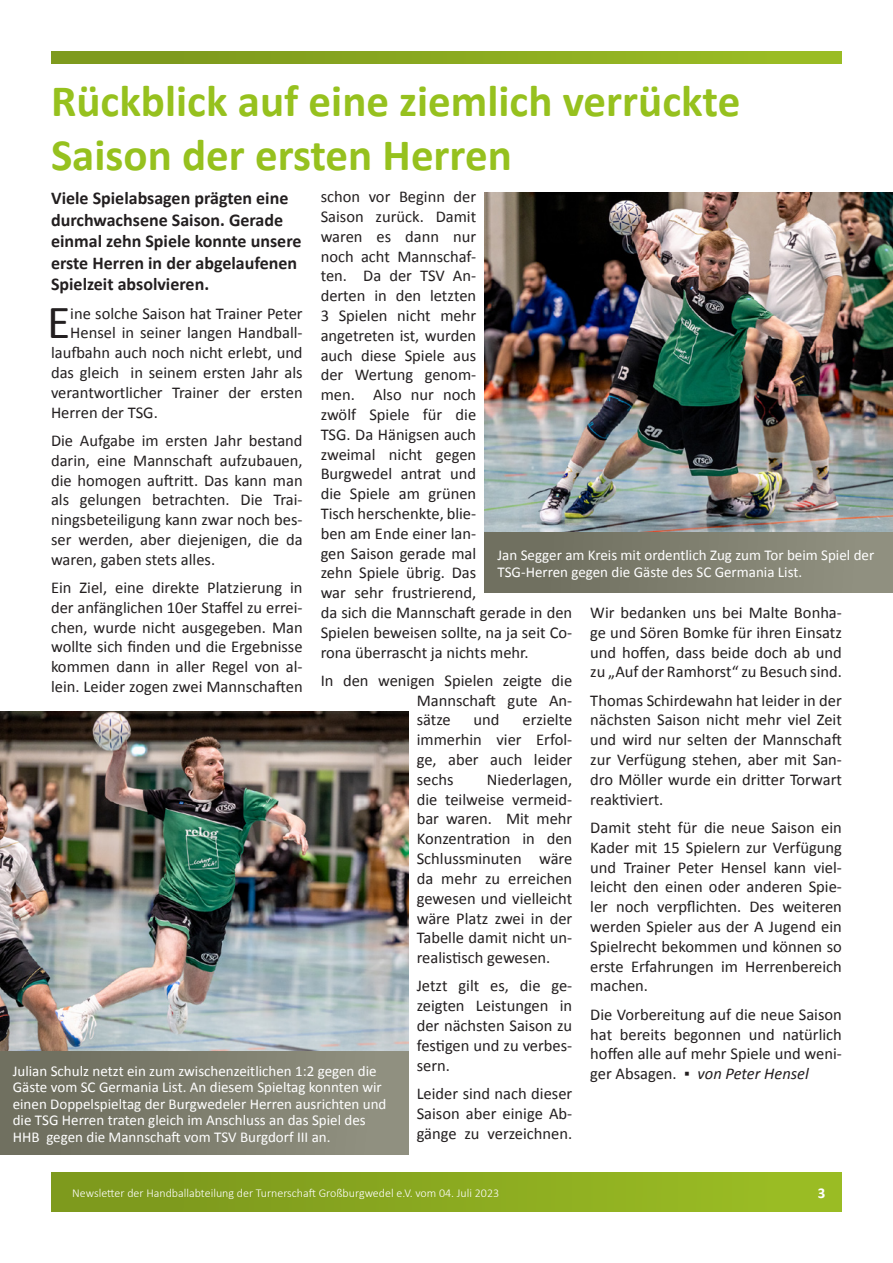
<style>
.page{position:relative;width:893px;height:1263px;background:#fff}
.page>*{position:absolute;margin:0;border:0;box-sizing:border-box;transform-origin:0 0}
.Standard_Text{font:47.7px "Calibri";color:#231f20}
.Überschrift_1_-_grün{font:700 45px/54px "Calibri";color:#96c11e}
.Überschrift_4_-_schw{font:700 18px/21.6px "Calibri";color:#231f20}
.Standard_Text-2{font:16.5px/19.8px "Calibri";color:#231f20;text-align:justify}
.Überschrift_4_-_weiß{font:15px/16.5px "Calibri";color:#fff}
.t1{font:700 15px "Calibri";color:#fff}
.t2{font:300 12px "Calibri";color:#fff}
.s1{font-style:italic}
</style>
<div class="page">
<svg style="left:51px;top:51px;width:791px;height:13px;background:#8aa920"></svg>
<div style="left:51px;top:1172px;width:791px;height:40px;background:linear-gradient(to right,#7a951c,#9cbe24)"></div>
<img style="left:485px;top:192px;width:408px;height:341px">
<div style="left:485px;top:533px;width:408px;height:60px;background:linear-gradient(to right,#6c6c5c,#929282)"></div>
<img style="left:0;top:711px;width:408px;height:340px">
<div style="left:0;top:1051px;width:408px;height:103px;background:linear-gradient(to right,#6c6c5c,#929282)"></div>
<p class="Überschrift_1_-_grün" style="left:51px;top:72px;width:691px">Rückblick auf eine ziemlich verrückte<br>Saison der ersten Herren</p>
<p class="Überschrift_4_-_schw" style="left:51px;top:186px;width:252px">Viele Spielabsagen prägten eine durchwachsene Saison. Gerade einmal zehn Spiele konnte unsere erste Herren in der abgelaufenen<br>Spielzeit absolvieren.</p>
<p class="Standard_Text" style="left:47px;top:289px;width:25px">E</p>
<p class="Standard_Text-2" style="left:70px;top:303px;width:234px">ine solche Saison hat Trainer Peter</p>
<p class="Standard_Text-2" style="left:321px;top:186px;width:253px;text-align:left">schon vor Beginn der<br>Saison zurück. Damit<br>waren es dann nur<br>noch acht Mannschaf-<br>ten. Da der TSV An-<br>derten in den letzten<br>3 Spielen nicht mehr<br>angetreten ist, wurden<br>auch diese Spiele aus<br>der Wertung genom-<br>men. Also nur noch<br>zwölf Spiele für die<br>TSG. Da Hänigsen auch<br>zweimal nicht gegen<br>Burgwedel antrat und<br>die Spiele am grünen<br>Tisch herschenkte, blie-<br>ben am Ende einer lan-<br>gen Saison gerade mal<br>zehn Spiele übrig. Das<br>war sehr frustrierend,<br>da sich die Mannschaft gerade in den<br>Spielen beweisen sollte, na ja seit Co&shy;rona überrascht ja nichts mehr.</p>
<p class="Standard_Text-2" style="left:417px;top:670px;width:157px;text-indent:-96px">In den wenigen Spielen zeigte die Mannschaft gute An&shy;sätze</p>
<p class="Standard_Text-2" style="left:70px;top:323px;width:234px">Hensel in seiner langen Handball-</p>
<p class="Standard_Text-2" style="left:51px;top:342px;width:253px">laufbahn auch noch nicht erlebt, und</p>
<p class="Standard_Text-2" style="left:51px;top:362px;width:253px">das gleich in seinem ersten Jahr als</p>
<p class="Standard_Text-2" style="left:51px;top:382px;width:253px">verantwortlicher Trainer der ersten</p>
<p class="Standard_Text-2" style="left:51px;top:402px;width:108px">Herren der TSG.</p>
<p class="Standard_Text-2" style="left:51px;top:430px;width:253px">Die Aufgabe im ersten Jahr bestand darin, eine Mannschaft aufzubauen, die homogen auftritt. Das kann man als gelungen betrachten. Die Trai&shy;ningsbeteiligung kann zwar noch bes&shy;ser werden, aber diejenigen, die da waren, gaben stets alles.</p>
<p class="Standard_Text-2" style="left:51px;top:577px;width:253px">Ein Ziel, eine direkte Platzierung in der anfänglichen 10er Staffel zu errei&shy;chen, wurde nicht ausgegeben. Man wollte sich finden und die Ergebnisse kommen dann in aller Regel von al&shy;lein. Leider zogen zwei Mannschaften</p>
<p class="Überschrift_4_-_weiß" style="left:497px;top:546px;width:378px">Jan Segger am Kreis mit ordentlich Zug zum Tor beim Spiel der<br>TSG-Herren gegen die Gäste des SC Germania List.</p>
<p class="Standard_Text-2" style="left:590px;top:602px;width:253px">Wir bedanken uns bei Malte Bonha&shy;ge und Sören Bomke für ihren Einsatz und hoffen, dass beide doch ab und zu „Auf der Ramhorst“ zu Besuch sind.</p>
<p class="Standard_Text-2" style="left:590px;top:690px;width:253px">Thomas Schirdewahn hat leider in der nächsten Saison nicht mehr viel Zeit und wird nur selten der Mannschaft zur Verfügung stehen, aber mit San&shy;dro Möller wurde ein dritter Torwart reaktiviert.</p>
<p class="Standard_Text-2" style="left:590px;top:817px;width:253px">Damit steht für die neue Saison ein Kader mit 15 Spielern zur Verfügung und Trainer Peter Hensel kann viel&shy;leicht den einen oder anderen Spie&shy;ler noch verpflichten. Des weiteren werden Spieler aus der A Jugend ein Spielrecht bekommen und können so erste Erfahrungen im Herrenbereich machen.</p>
<p class="Standard_Text-2" style="left:590px;top:1004px;width:253px">Die Vorbereitung auf die neue Saison hat bereits begonnen und natürlich hoffen alle auf mehr Spiele und weni&shy;ger Absagen. ▪ <span class="s1">von Peter Hensel</span></p>
<p class="Standard_Text-2" style="left:417px;top:710px;width:157px;text-indent:106px">erzielte immerhin vier Erfol&shy;ge, aber auch leider sechs</p>
<p class="Standard_Text-2" style="left:474px;top:710px;width:27px">und</p>
<p class="Standard_Text-2" style="left:417px;top:769px;width:157px;text-indent:70px">Niederlagen, die teilweise vermeid&shy;bar waren. Mit mehr Konzentration in den Schlussminuten wäre da mehr zu erreichen gewesen und vielleicht wäre Platz zwei in der Tabelle damit nicht un&shy;realistisch gewesen.</p>
<p class="Standard_Text-2" style="left:417px;top:975px;width:157px">Jetzt gilt es, die ge&shy;zeigten Leistungen in der nächsten Saison zu festigen und zu verbes&shy;sern.</p>
<p class="Standard_Text-2" style="left:417px;top:1083px;width:157px">Leider sind nach dieser Saison aber einige Ab&shy;gänge zu verzeichnen.</p>
<p class="Überschrift_4_-_weiß" style="left:13px;top:1062px;width:375px">Julian Schulz netzt ein zum zwischenzeitlichen 1:2 gegen die Gäste vom SC Germania List. An diesem Spieltag konnten wir einen Doppelspieltag der Burgwedeler Herren ausrichten und die TSG Herren traten gleich im Anschluss an das Spiel des HHB gegen die Mannschaft vom TSV Burgdorf III an.</p>
<p class="t2" style="left:72px;top:1185px;width:428px">Newsletter der Handballabteilung der Turnerschaft Großburgwedel e.V. vom 04. Juli 2023</p>
<p class="t1" style="left:818px;top:1182px;width:9px">3</p>
</div>
